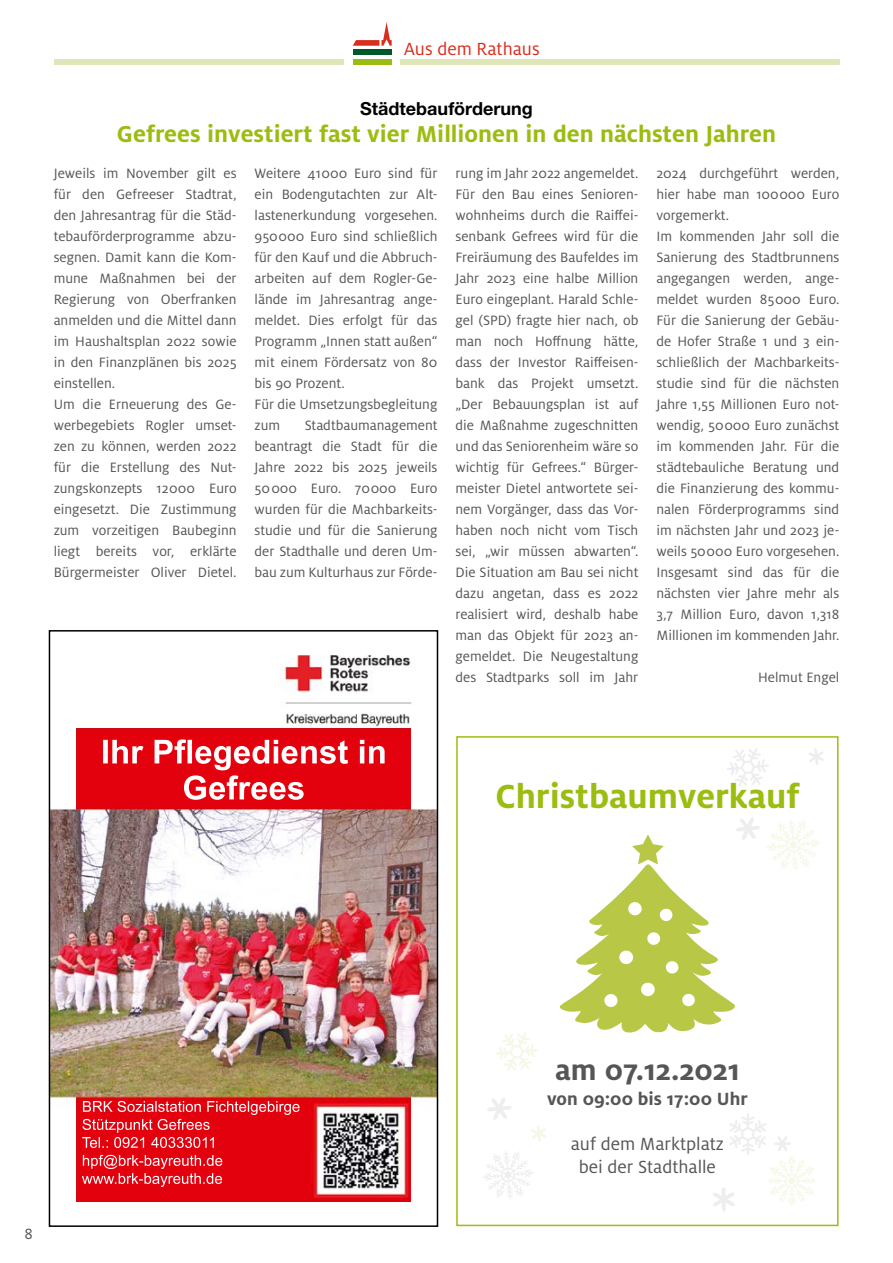
<style>
.page{position:relative;width:893px;height:1263px;background:#fff}
.page>*{position:absolute;margin:0;border:0;box-sizing:border-box;transform-origin:0 0}
.t1{font:700 36.9px "Milo OT";color:#9bbd11}
.t2{font:700 31.5px "Milo OT";color:#565655}
.t3{font:700 25.5px "Milo OT";color:#9bbd11}
.t4{font:19.5px/22.5px "Milo OT";color:#565655;text-align:center}
.t5{font:700 19.5px "Milo OT";color:#565655}
.t6{font:19.5px "Milo OT";color:#da2e1d}
.t7{font:700 18px "Helvetica Neue LT";color:#000}
.t8{font:16.5px "Milo OT";color:#565655}
.t9{font:15px/21px "Milo OT";color:#565655}
</style>
<div class="page">
<div style="left:353px;top:50px;width:39px;height:5px;background:#00592a"></div>
<div style="left:353px;top:59px;width:39px;height:6px;background:#9bbd11"></div>
<svg style="left:353px;top:22px;width:39px;height:24px"></svg>
<div style="left:400px;top:59px;width:439px;height:6px;background:#dee7b8"></div>
<div style="left:55px;top:59px;width:289px;height:6px;background:#dee7b8"></div>
<img style="left:52px;top:655px;width:383px;height:547px">
<img style="left:77px;top:729px;width:333px;height:472px">
<div style="left:49px;top:630px;width:389px;height:597px;border:2px solid #000"></div>
<div style="left:456px;top:736px;width:382px;height:490px;border:2px solid #9bbd11"></div>
<svg style="left:727px;top:748px;width:42px;height:38px"></svg>
<svg style="left:809px;top:748px;width:15px;height:17px"></svg>
<svg style="left:482px;top:1151px;width:52px;height:48px"></svg>
<svg style="left:496px;top:1033px;width:42px;height:38px"></svg>
<svg style="left:487px;top:1097px;width:25px;height:23px"></svg>
<svg style="left:531px;top:1125px;width:16px;height:17px"></svg>
<svg style="left:560px;top:817px;width:261px;height:216px"></svg>
<svg style="left:713px;top:1113px;width:103px;height:99px"></svg>
<h3 class="t6" style="left:404px;top:38px;width:137px">Aus dem Rathaus</h3>
<p class="t7" style="left:360px;top:97px;width:174px">Städtebauförderung</p>
<h3 class="t3" style="left:117px;top:119px;width:660px">Gefrees investiert fast vier Millionen in den nächsten Jahren</h3>
<p class="t9" style="left:54px;top:162px;width:184px">Jeweils im November gilt es für den Gefreeser Stadtrat, den Jahresantrag für die Städ&shy;tebauförderprogramme abzu&shy;segnen. Damit kann die Kom&shy;mune Maßnahmen bei der<br>Regierung von Oberfranken anmelden und die Mittel dann im Haushaltsplan 2022 sowie in den Finanzplänen bis 2025 einstellen.<br>Um die Erneuerung des Ge&shy;werbegebiets Rogler umset&shy;zen zu können, werden 2022 für die Erstellung des Nut&shy;zungskonzepts 12000 Euro eingesetzt. Die Zustimmung zum vorzeitigen Baubeginn liegt bereits vor, erklärte<br>Bürgermeister Oliver Dietel.</p>
<p class="t9" style="left:255px;top:162px;width:184px">Weitere 41000 Euro sind für ein Bodengutachten zur Alt&shy;lastenerkundung vorgesehen.<br>950000 Euro sind schließlich für den Kauf und die Abbruch&shy;arbeiten auf dem Rogler-Ge&shy;lände im Jahresantrag ange&shy;meldet. Dies erfolgt für das<br>Programm „Innen statt außen“ mit einem Fördersatz von 80 bis 90 Prozent.<br>Für die Umsetzungsbegleitung zum</p>
<p class="t9" style="left:255px;top:414px;width:184px;text-align:justify;text-indent:50px">Stadtbaumanagement beantragt die Stadt für die Jahre 2022 bis 2025 jeweils 50 000 Euro. 70000 Euro wurden für die Machbarkeits&shy;studie und für die Sanierung der Stadthalle und deren Um&shy;bau zum Kulturhaus zur Förde-</p>
<p class="t9" style="left:455px;top:162px;width:184px;text-align:justify">rung im Jahr 2022 angemeldet.<br>Für den Bau eines Senioren&shy;wohnheims durch die Raiffei&shy;senbank Gefrees wird für die Freiräumung des Baufeldes im Jahr 2023 eine halbe Million Euro eingeplant. Harald Schle&shy;gel (SPD) fragte hier nach, ob man noch Hoffnung hätte, dass der Investor Raiffeisen&shy;bank das Projekt umsetzt. „Der Bebauungsplan ist auf die Maßnahme zugeschnitten und das Seniorenheim wäre so wichtig für Gefrees.“ Bürger&shy;meister Dietel antwortete sei&shy;nem Vorgänger, dass das Vor&shy;haben noch nicht vom Tisch sei, „wir müssen abwarten“.<br>Die Situation am Bau sei nicht dazu angetan, dass es 2022 realisiert wird, deshalb habe man das Objekt für 2023 an&shy;gemeldet. Die Neugestaltung des Stadtparks soll im Jahr</p>
<p class="t9" style="left:656px;top:162px;width:184px">2024 durchgeführt werden, hier habe man 100000 Euro vorgemerkt.<br>Im kommenden Jahr soll die<br>Sanierung des Stadtbrunnens angegangen werden, ange&shy;meldet wurden 85000 Euro.<br>Für die Sanierung der Gebäu&shy;de Hofer Straße 1 und 3 ein&shy;schließlich der Machbarkeits&shy;studie sind für die nächsten<br>Jahre 1,55 Millionen Euro not&shy;wendig, 50000 Euro zunächst im kommenden Jahr. Für die städtebauliche Beratung und die Finanzierung des kommu&shy;nalen Förderprogramms sind im nächsten Jahr und 2023 je&shy;weils 50000 Euro vorgesehen.<br>Insgesamt sind das für die nächsten vier Jahre mehr als<br>3,7 Million Euro, davon 1,318<br>Millionen im kommenden Jahr.</p>
<p class="t9" style="left:758px;top:666px;width:83px">Helmut Engel</p>
<h1 class="t1" style="left:495px;top:775px;width:306px">Christbaumverkauf</h1>
<p class="t8" style="left:25px;top:1225px;width:10px">8</p>
<h2 class="t2" style="left:555px;top:1052px;width:186px">am 07.12.2021</h2>
<h3 class="t5" style="left:547px;top:1088px;width:202px">von 09:00 bis 17:00 Uhr</h3>
<h3 class="t4" style="left:571px;top:1133px;width:155px">auf dem Marktplatz bei der Stadthalle</h3>
</div>
